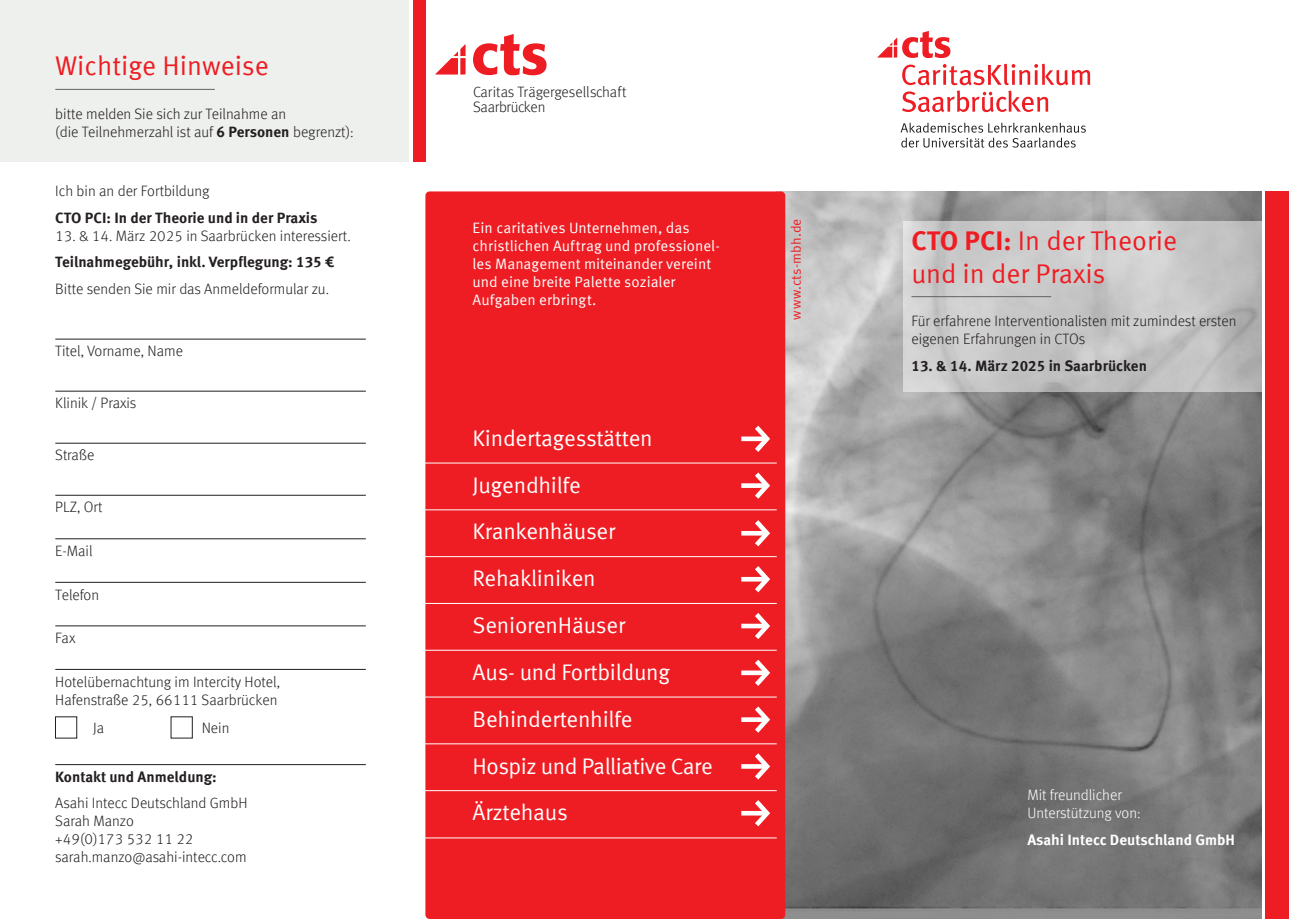
<style>
.page{position:relative;width:1289px;height:919px;background:#fff}
.page>*{position:absolute;margin:0;border:0;box-sizing:border-box;transform-origin:0 0}
.t1{font:27px/32.4px "Meta Offc Norm";color:#ee1d23}
.t2{font:22.5px/46.8px "Meta Offc Norm";letter-spacing:-.01em;color:#fff}
.t3{font:300 15px/18px "Meta Offc";color:#231f20}
.t4{font:15px/18px "Meta Offc Norm";color:#fff}
.t5{font:700 15px "Meta Offc";color:#231f20}
.t6{font:300 15px/18px "Meta Offc";color:#fff}
.t7{font:700 15px "Meta Offc";color:#fff}
.t8{font:13.5px "Meta Offc Norm";letter-spacing:.03em;color:#ee1d23}
.s1{font-weight:700}
.s2{font-family:"Meta Offc";font-weight:700}
</style>
<div class="page">
<img style="left:783px;top:191px;width:478px;height:727px">
<svg style="left:900px;top:123px;width:185px;height:25px"></svg>
<svg style="left:902px;top:64px;width:188px;height:48px"></svg>
<svg style="left:877px;top:31px;width:73px;height:27px"></svg>
<div style="left:1265px;top:191px;width:23px;height:727px;background:#ee1d23"></div>
<div style="left:0;top:0;width:408px;height:162px;background:#edf0ed"></div>
<div style="left:412px;top:0;width:13px;height:162px;background:#ee1d23"></div>
<div style="left:425px;top:191px;width:360px;height:727px;background:#ee1d23;border-radius:4px"></div>
<hr style="left:416px;top:462px;width:360px;height:1px;background:#fff">
<hr style="left:416px;top:509px;width:360px;height:1px;background:#fff">
<hr style="left:416px;top:556px;width:360px;height:1px;background:#fff">
<hr style="left:416px;top:603px;width:360px;height:1px;background:#fff">
<hr style="left:416px;top:649px;width:360px;height:1px;background:#fff">
<hr style="left:416px;top:696px;width:360px;height:1px;background:#fff">
<hr style="left:416px;top:743px;width:360px;height:1px;background:#fff">
<hr style="left:416px;top:790px;width:360px;height:1px;background:#fff">
<hr style="left:416px;top:837px;width:360px;height:1px;background:#fff">
<svg style="left:741px;top:425px;width:29px;height:27px"></svg>
<svg style="left:741px;top:472px;width:29px;height:26px"></svg>
<svg style="left:741px;top:659px;width:29px;height:27px"></svg>
<svg style="left:741px;top:706px;width:29px;height:26px"></svg>
<svg style="left:741px;top:753px;width:29px;height:26px"></svg>
<svg style="left:741px;top:800px;width:29px;height:26px"></svg>
<svg style="left:741px;top:613px;width:29px;height:26px"></svg>
<svg style="left:741px;top:566px;width:29px;height:26px"></svg>
<svg style="left:741px;top:520px;width:29px;height:26px"></svg>
<svg style="left:435px;top:44px;width:30px;height:31px"></svg>
<svg style="left:473px;top:34px;width:73px;height:41px"></svg>
<hr style="left:55px;top:89px;width:160px;height:1px;background:#636366">
<svg style="left:902px;top:221px;width:360px;height:170px;background:#c6c6c6"></svg>
<hr style="left:911px;top:296px;width:140px;height:1px;background:#636366">
<hr style="left:55px;top:339px;width:311px;height:1px;background:#231f20">
<hr style="left:55px;top:391px;width:311px;height:1px;background:#231f20">
<hr style="left:55px;top:443px;width:311px;height:1px;background:#231f20">
<hr style="left:55px;top:495px;width:311px;height:1px;background:#231f20">
<hr style="left:55px;top:538px;width:311px;height:1px;background:#231f20">
<hr style="left:55px;top:582px;width:311px;height:1px;background:#231f20">
<hr style="left:55px;top:625px;width:311px;height:1px;background:#231f20">
<hr style="left:55px;top:669px;width:311px;height:1px;background:#231f20">
<hr style="left:55px;top:764px;width:311px;height:1px;background:#231f20">
<div style="left:55px;top:716px;width:22px;height:22px;border:1px solid #231f20"></div>
<h1 class="t1" style="left:55px;top:51px;width:215px">Wichtige Hinweise</h1>
<p class="t3" style="left:55px;top:105px;width:300px">bitte melden Sie sich zur Teilnahme an<br>(die Teilnehmerzahl ist auf <span class="s1">6 Personen</span> begrenzt):</p>
<p class="t3" style="left:55px;top:182px;width:156px">Ich bin an der Fortbildung</p>
<p class="t5" style="left:55px;top:208px;width:264px">CTO PCI: In der Theorie und in der Praxis</p>
<p class="t3" style="left:55px;top:227px;width:297px">13. &amp; 14. März 2025 in Saarbrücken interessiert.</p>
<p class="t5" style="left:55px;top:253px;width:281px">Teilnahmegebühr, inkl. Verpflegung: 135 €</p>
<p class="t3" style="left:55px;top:280px;width:275px">Bitte senden Sie mir das Anmeldeformular zu.</p>
<p class="t3" style="left:55px;top:342px;width:129px">Titel, Vorname, Name</p>
<p class="t3" style="left:55px;top:394px;width:83px">Klinik / Praxis</p>
<p class="t3" style="left:55px;top:446px;width:41px">Straße</p>
<p class="t3" style="left:55px;top:498px;width:49px">PLZ, Ort</p>
<p class="t3" style="left:55px;top:542px;width:39px">E-Mail</p>
<p class="t3" style="left:55px;top:585px;width:45px">Telefon</p>
<p class="t3" style="left:55px;top:629px;width:22px">Fax</p>
<p class="t3" style="left:55px;top:672px;width:226px">Hotelübernachtung im Intercity Hotel,<br>Hafenstraße 25, 66111 Saarbrücken</p>
<p class="t3" style="left:93px;top:719px;width:13px">Ja</p>
<p class="t3" style="left:202px;top:719px;width:29px">Nein</p>
<p class="t5" style="left:55px;top:767px;width:163px">Kontakt und Anmeldung:</p>
<p class="t3" style="left:55px;top:794px;width:194px">Asahi Intecc Deutschland GmbH<br>Sarah Manzo<br>+49(0)173 532 11 22 sarah.manzo@asahi-intecc.com</p>
<p class="t3" style="left:473px;top:85px;width:155px;line-height:15px">Caritas Trägergesellschaft<br>Saarbrücken</p>
<p class="t4" style="left:472px;top:219px;width:249px">Ein caritatives Unternehmen, das christlichen Auftrag und professionel&shy;les Management miteinander vereint und eine breite Palette sozialer Aufgaben erbringt.</p>
<h2 class="t2" style="left:472px;top:415px;width:242px">Kindertagesstätten<br>Jugendhilfe<br>Krankenhäuser<br>Rehakliniken<br>SeniorenHäuser<br>Aus- und Fortbildung<br>Behindertenhilfe<br>Hospiz und Palliative Care<br>Ärztehaus</h2>
<p class="t8" style="left:788px;top:319px;width:102px;rotate:-90deg">www.cts-mbh.de</p>
<h1 class="t1" style="left:911px;top:225px;width:267px"><span class="s2">CTO PCI:</span> In der Theorie und in der Praxis</h1>
<p class="t3" style="left:911px;top:312px;width:326px">Für erfahrene Interventionalisten mit zumindest ersten eigenen Erfahrungen in CTOs</p>
<p class="t5" style="left:911px;top:356px;width:237px">13. &amp; 14. März 2025 in Saarbrücken</p>
<p class="t6" style="left:1027px;top:786px;width:115px">Mit freundlicher<br>Unterstützung von:</p>
<p class="t7" style="left:1027px;top:830px;width:209px">Asahi Intecc Deutschland GmbH</p>
</div>
